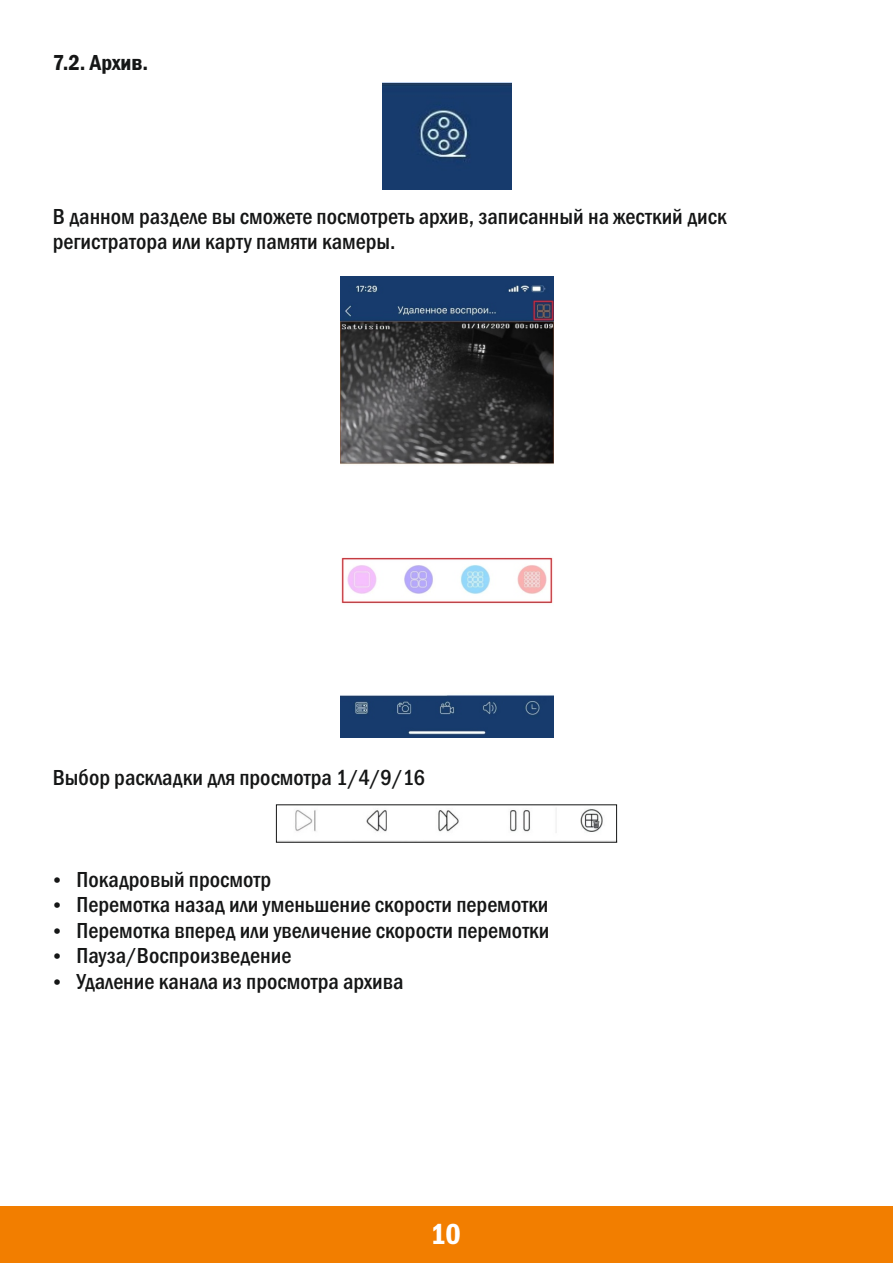
<style>
.page{position:relative;width:893px;height:1263px;background:#fff}
.page>*{position:absolute;margin:0;border:0;box-sizing:border-box;transform-origin:0 0}
.t1{font:600 condensed 30px "Franklin Gothic";color:#fff}
.t2{font:500 condensed 22.5px/25.5px "Franklin Gothic";color:#151616}
.t3{font:600 condensed 22.5px "Franklin Gothic";color:#151616}
</style>
<div class="page">
<div style="left:0;top:1206px;width:893px;height:57px;background:#f27e00"></div>
<img style="left:383px;top:83px;width:128px;height:107px">
<img style="left:340px;top:277px;width:213px;height:460px">
<img style="left:278px;top:808px;width:337px;height:33px">
<div style="left:276px;top:804px;width:341px;height:39px;border:1px solid #151616"></div>
<p class="t3" style="left:53px;top:55px;width:97px">7.2. Архив.</p>
<p class="t2" style="left:53px;top:205px;width:675px">В данном разделе вы сможете посмотреть архив, записанный на жесткий диск регистратора или карту памяти камеры.</p>
<p class="t2" style="left:53px;top:766px;width:374px">Выбор раскладки для просмотра 1/4/9/16</p>
<p class="t2" style="left:76px;top:868px;width:475px">Покадровый просмотр<br>Перемотка назад или уменьшение скорости перемотки<br>Перемотка вперед или увеличение скорости перемотки</p>
<p class="t2" style="left:76px;top:945px;width:328px">Пауза/Воспроизведение<br>Удаление канала из просмотра архива</p>
<h1 class="t1" style="left:430px;top:1223px;width:32px">10</h1>
</div>
